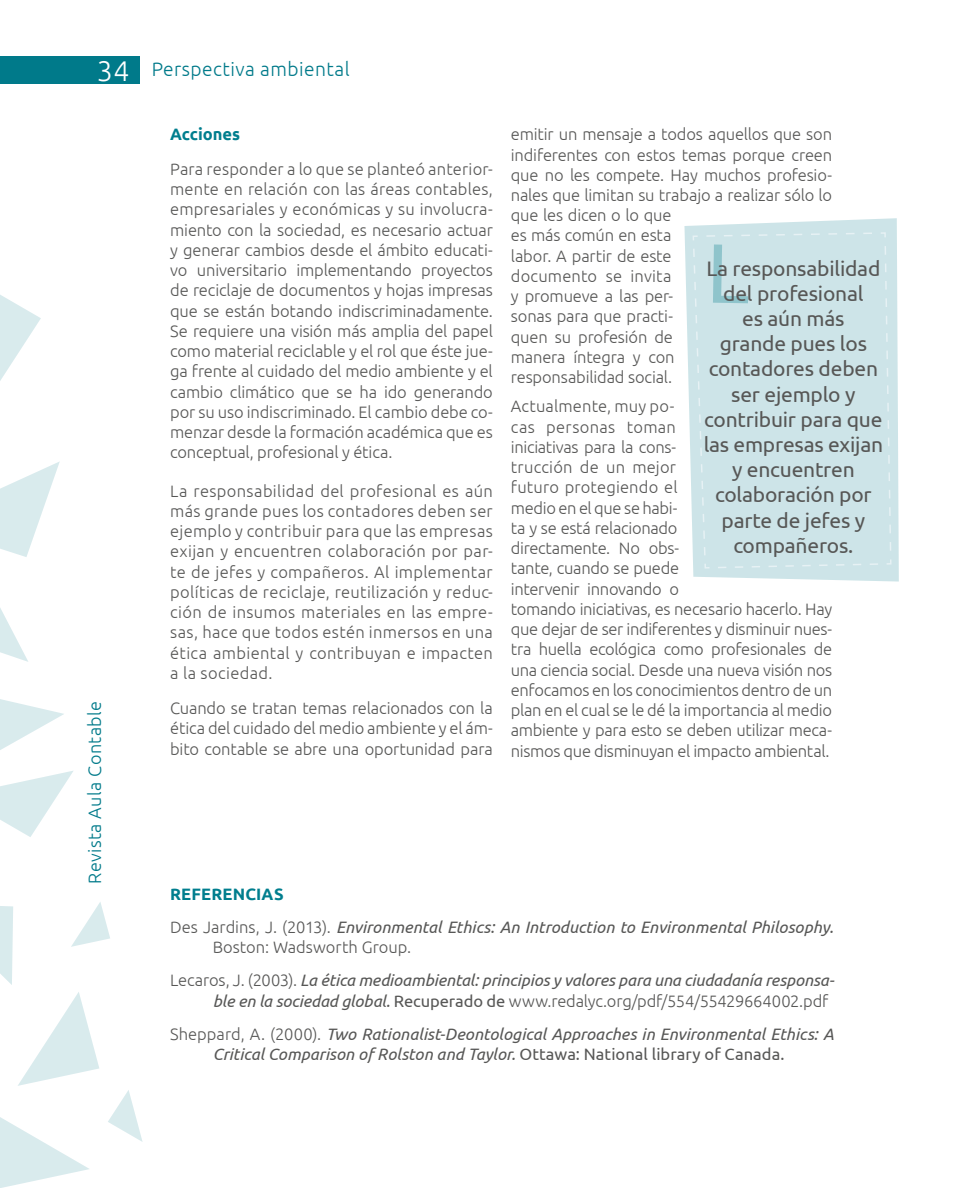
<style>
.page{position:relative;width:955px;height:1188px;background:#fff}
.page>*{position:absolute;margin:0;border:0;box-sizing:border-box;transform-origin:0 0}
.t1{font:300 28.5px "Ubuntu";color:#fff}
.t2{font:21px/25.2px "Ubuntu";letter-spacing:-.01em;color:#575756;text-align:center}
.t3{font:300 19.5px "Ubuntu";letter-spacing:.025em;color:#007a8a}
.t4{font:300 18px "Ubuntu";letter-spacing:.025em;color:#007a8a}
.t5{font:300 16.5px/20.2px "Ubuntu";letter-spacing:-.01em;color:#575756;text-align:justify}
.t6{font:italic 16.5px/33px "Ubuntu";color:#575756}
.t7{font:700 16.5px "Ubuntu";color:#007e8e}
.s1{font-weight:700;font-style:normal;color:#007e8e}
.s2{font-weight:300;font-style:normal}
.s3{font-style:normal}
</style>
<div class="page">
<svg style="left:0;top:56px;width:143px;height:1132px"></svg>
<svg style="left:684px;top:218px;width:214px;height:364px;fill:#cde4e8"></svg>
<div style="left:691px;top:232px;width:201px;height:337px;background:#cde4e8"></div>
<div style="left:712px;top:244px;width:36px;height:59px;background:#cde4e8"></div>
<h1 class="t1" style="left:97px;top:54px;width:34px">34</h1>
<p class="t4" style="left:84px;top:884px;width:185px;rotate:-90deg">Revista Aula Contable</p>
<p class="t3" style="left:152px;top:57px;width:199px">Perspectiva ambiental</p>
<p class="t7" style="left:170px;top:124px;width:71px">Acciones</p>
<p class="t5" style="left:170px;top:158px;width:324px">Para responder a lo que se planteó anterior&shy;mente en relación con las áreas contables, empresariales y económicas y su involucra&shy;miento con la sociedad, es necesario actuar y generar cambios desde el ámbito educati&shy;vo universitario implementando proyectos de reciclaje de documentos y hojas impresas que se están botando indiscriminadamente.<br>Se requiere una visión más amplia del papel como material reciclable y el rol que éste jue&shy;ga frente al cuidado del medio ambiente y el cambio climático que se ha ido generando por su uso indiscriminado. El cambio debe co&shy;menzar desde la formación académica que es conceptual, profesional y ética.</p>
<p class="t5" style="left:170px;top:480px;width:324px">La responsabilidad del profesional es aún más grande pues los contadores deben ser ejemplo y contribuir para que las empresas exijan y encuentren colaboración por par&shy;te de jefes y compañeros. Al implementar políticas de reciclaje, reutilización y reduc&shy;ción de insumos materiales en las empre&shy;sas, hace que todos estén inmersos en una ética ambiental y contribuyan e impacten a la sociedad.</p>
<p class="t5" style="left:170px;top:698px;width:324px">Cuando se tratan temas relacionados con la ética del cuidado del medio ambiente y el ám&shy;bito contable se abre una oportunidad para</p>
<p class="t5" style="left:511px;top:124px;width:323px;text-align:left">emitir un mensaje a todos aquellos que son indiferentes con estos temas porque creen que no les compete. Hay muchos profesio&shy;nales que limitan su trabajo a realizar sólo lo que les dicen o lo que<br>es más común en esta<br>labor. A partir de este<br>documento se invita<br>y promueve a las per-<br>sonas para que practi-<br>quen su profesión de<br>manera íntegra y con<br>responsabilidad social.</p>
<p class="t5" style="left:511px;top:396px;width:323px;text-align:left">Actualmente, muy po-<br>cas personas toman<br>iniciativas para la cons-<br>trucción de un mejor<br>futuro protegiendo el<br>medio en el que se habi-<br>ta y se está relacionado<br>directamente. No obs-<br>tante, cuando se puede<br>intervenir innovando o<br>tomando iniciativas, es necesario hacerlo. Hay que dejar de ser indiferentes y disminuir nues&shy;tra huella ecológica como profesionales de una ciencia social. Desde una nueva visión nos enfocamos en los conocimientos dentro de un plan en el cual se le dé la importancia al medio ambiente y para esto se deben utilizar meca&shy;nismos que disminuyan el impacto ambiental.</p>
<p class="t2" style="left:703px;top:255px;width:181px">La responsabilidad del profesional<br>es aún más<br>grande pues los contadores deben ser ejemplo y contribuir para que las empresas exijan y encuentren colaboración por parte de jefes y compañeros.</p>
<p class="t6" style="left:170px;top:877px;width:664px"><span class="s1">REFERENCIAS<br></span><span class="s2">Des Jardins, J. (2013).</span> Environmental Ethics: An Introduction to Environmental Philosophy.</p>
<p class="t6" style="left:170px;top:931px;width:665px;text-indent:43px"><span class="s2">Boston: Wadsworth Group.<br>Lecaros, J. (2003).</span> La ética medioambiental: principios y valores para una ciudadanía responsa-</p>
<p class="t6" style="left:170px;top:984px;width:664px;text-indent:43px">ble en la sociedad global. <span class="s3">Recuperado de</span> <span class="s2">www.redalyc.org/pdf/554/55429664002.pdf<br>Sheppard, A. (2000).</span> Two Rationalist-Deontological Approaches in Environmental Ethics: A</p>
<p class="t6" style="left:213px;top:1037px;width:573px">Critical Comparison of Rolston and Taylor. <span class="s3">Ottawa: National library of Canada.</span></p>
</div>
